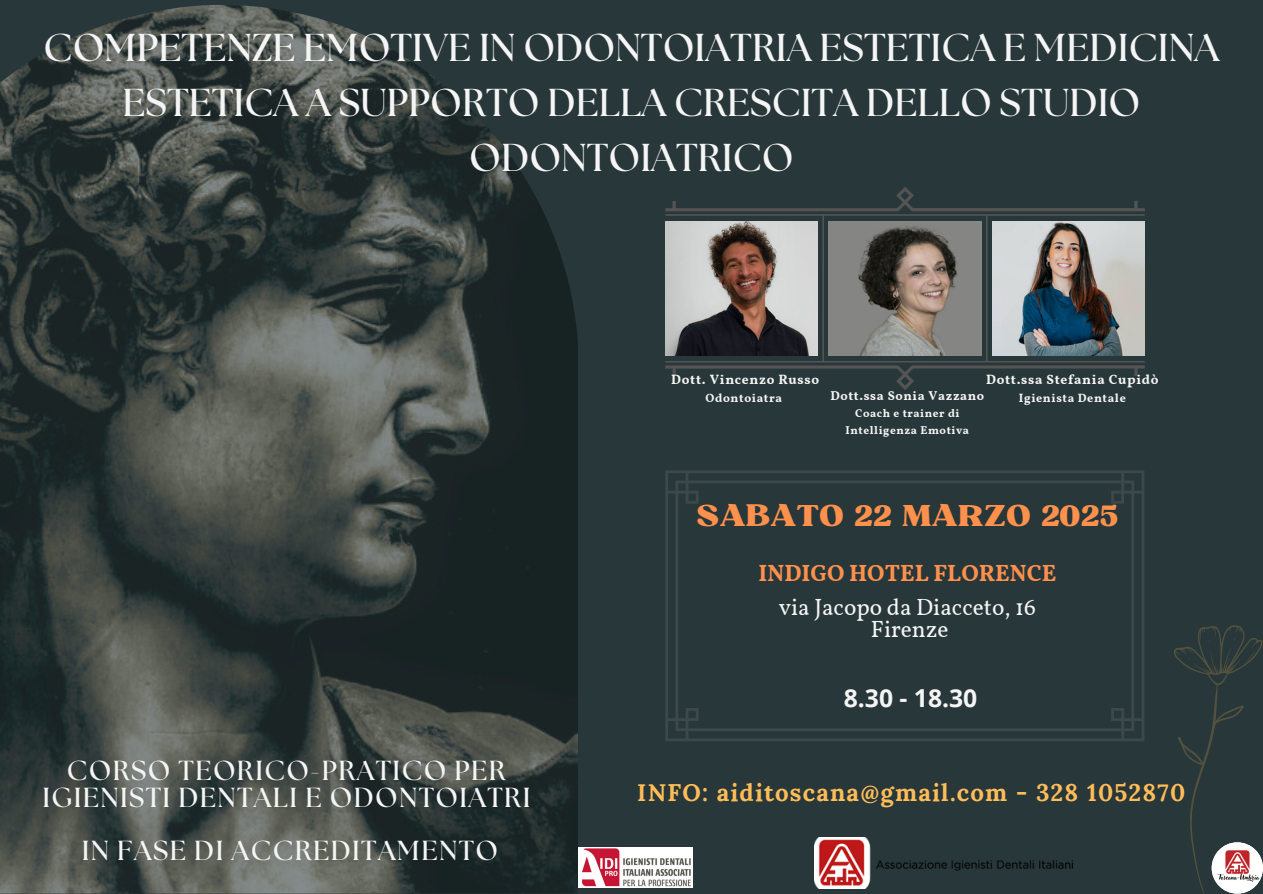
<style>
.page{position:relative;width:1263px;height:894px;background:#fff}
.page>*{position:absolute;margin:0;border:0;box-sizing:border-box;transform-origin:0 0}
.t1{font:700 38.85px/55.2px "The Seasons";color:#f5f5f5;text-align:center}
.t2{font:28.95px "Bugaki";color:#ff914d}
.t3{font:700 27.45px/27px "The Seasons";letter-spacing:.05em;color:#f5f5f5;text-align:center}
.t4{font:700 24.75px "Open Sans";color:#f5f5f5}
.t5{font:700 24px "Lora";letter-spacing:.05em;color:#ffbd59}
.t6{font:23.25px "Vollkorn";color:#f5f5f5}
.t7{font:700 23.25px "Vollkorn";color:#ff914d}
.t8{font:700 13.5px "Vollkorn";letter-spacing:.05em;color:#f5f5f5}
.t9{font:700 12.75px "Vollkorn";letter-spacing:.05em;color:#f5f5f5}
.t10{font:700 12px "Vollkorn";letter-spacing:.05em;color:#f5f5f5}
.t11{font:700 11.25px/17px "Vollkorn";letter-spacing:.05em;color:#f5f5f5;text-align:center}
</style>
<div class="page">
<div style="left:0;top:0;width:1263px;height:893px;background:#283739"></div>
<img style="left:579px;top:847px;width:113px;height:40px">
<img style="left:814px;top:837px;width:257px;height:51px">
<svg style="left:1174px;top:625px;width:88px;height:268px"></svg>
<img style="left:1212px;top:842px;width:51px;height:51px;border-radius:50%">
<img style="left:0;top:5px;width:578px;height:888px">
<svg style="left:665px;top:187px;width:480px;height:203px"></svg>
<img style="left:665px;top:221px;width:153px;height:134px">
<img style="left:829px;top:221px;width:152px;height:134px">
<img style="left:992px;top:221px;width:153px;height:134px">
<svg style="left:665px;top:470px;width:479px;height:271px"></svg>
<p class="t1" style="left:44px;top:22px;width:1177px">COMPETENZE EMOTIVE IN ODONTOIATRIA ESTETICA E MEDICINA<br>ESTETICA A SUPPORTO DELLA CRESCITA DELLO STUDIO<br>ODONTOIATRICO</p>
<h6 class="t8" style="left:986px;top:371px;width:174px">Dott.ssa Stefania Cupidò</h6>
<h6 class="t10" style="left:1019px;top:390px;width:108px">Igienista Dentale</h6>
<p class="t8" style="left:671px;top:371px;width:149px">Dott. Vincenzo Russo</p>
<p class="t10" style="left:706px;top:390px;width:78px">Odontoiatra</p>
<h3 class="t9" style="left:830px;top:388px;width:155px">Dott.ssa Sonia Vazzano</h3>
<h4 class="t11" style="left:846px;top:406px;width:125px">Coach e trainer di<br>Intelligenza Emotiva</h4>
<p class="t2" style="left:697px;top:497px;width:423px">SABATO 22 MARZO 2025</p>
<p class="t7" style="left:758px;top:558px;width:299px">INDIGO HOTEL FLORENCE</p>
<p class="t6" style="left:779px;top:592px;width:259px">via Jacopo da Diacceto, 16</p>
<p class="t6" style="left:871px;top:615px;width:79px">Firenze</p>
<p class="t3" style="left:43px;top:757px;width:489px">CORSO TEORICO-PRATICO PER<br>IGIENISTI DENTALI E ODONTOIATRI</p>
<p class="t3" style="left:82px;top:837px;width:418px">IN FASE DI ACCREDITAMENTO</p>
<p class="t4" style="left:844px;top:680px;width:135px">8.30 - 18.30</p>
<h5 class="t5" style="left:637px;top:776px;width:549px">INFO: aiditoscana@gmail.com - 328 1052870</h5>
</div>
